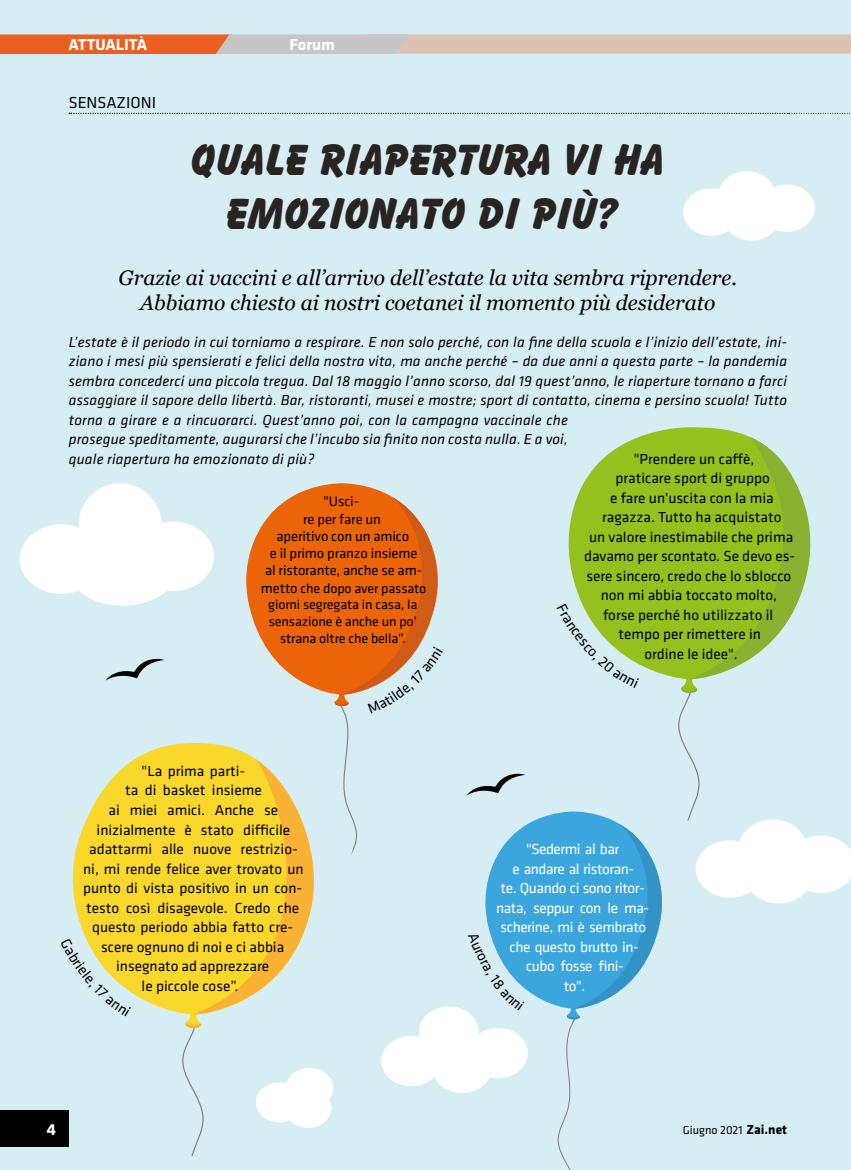
<style>
.page{position:relative;width:851px;height:1170px;background:#fff}
.page>*{position:absolute;margin:0;border:0;box-sizing:border-box;transform-origin:0 0}
.t1{font:800 45px/54px "Balloon BT";color:#292420;text-align:center}
.t2{font:italic 21px/25.2px "Georgia";color:#000;text-align:center}
.t3{font:700 16.5px "Klavika";color:#fff}
.t4{font:16.5px "Klavika";color:#000}
.t5{font:italic 15px/19.5px "Klavika";letter-spacing:.01em;color:#000}
.t6{font:15px/19.5px "Klavika";color:#000;text-align:center}
.t7{font:15px/19.5px "Klavika";letter-spacing:-.03em;color:#fff;text-align:center}
.t8{font:14.4px/17.2px "Klavika";letter-spacing:-.01em;color:#000;text-align:center}
.t9{font:13.8px/16.6px "Klavika";letter-spacing:-.01em;color:#000;text-align:center}
.t10{font:12px "Klavika";color:#000}
.s1{font-size:14.4px}
.s2{font-weight:700;font-size:13.5px}
</style>
<div class="page">
<div style="left:0;top:0;width:850px;height:1169px;background:#d7edf4"></div>
<svg style="left:0;top:34px;width:850px;height:20px;background:#dbab94"></svg>
<svg style="left:69px;top:113px;width:782px;height:1px"></svg>
<svg style="left:246px;top:483px;width:147px;height:211px;fill:#ec6408"></svg>
<svg style="left:72px;top:743px;width:184px;height:270px;fill:#fad82b"></svg>
<svg style="left:179px;top:759px;width:142px;height:397px"></svg>
<svg style="left:568px;top:427px;width:182px;height:250px;fill:#95c11f"></svg>
<svg style="left:674px;top:437px;width:137px;height:384px"></svg>
<div style="left:0;top:1110px;width:69px;height:36px;background:#000"></div>
<svg style="left:106px;top:658px;width:58px;height:22px"></svg>
<svg style="left:467px;top:773px;width:58px;height:22px"></svg>
<div style="left:695px;top:840px;width:68px;height:57px;background:#fff;border-radius:50%"></div>
<div style="left:256px;top:1082px;width:47px;height:40px;background:#fff;border-radius:50%"></div>
<div style="left:381px;top:1035px;width:60px;height:51px;background:#fff;border-radius:50%"></div>
<div style="left:683px;top:188px;width:56px;height:48px;background:#fff;border-radius:50%"></div>
<div style="left:20px;top:524px;width:82px;height:70px;background:#fff;border-radius:50%"></div>
<div style="left:738px;top:819px;width:68px;height:57px;background:#fff;border-radius:50%"></div>
<div style="left:286px;top:1067px;width:47px;height:40px;background:#fff;border-radius:50%"></div>
<div style="left:419px;top:1006px;width:59px;height:50px;background:#fff;border-radius:50%"></div>
<div style="left:718px;top:171px;width:56px;height:47px;background:#fff;border-radius:50%"></div>
<div style="left:79px;top:483px;width:82px;height:81px;background:#fff;border-radius:50%"></div>
<div style="left:744px;top:846px;width:68px;height:57px;background:#fff;border-radius:50%"></div>
<div style="left:284px;top:1087px;width:47px;height:40px;background:#fff;border-radius:50%"></div>
<div style="left:432px;top:1042px;width:60px;height:50px;background:#fff;border-radius:50%"></div>
<div style="left:723px;top:193px;width:56px;height:47px;background:#fff;border-radius:50%"></div>
<div style="left:69px;top:536px;width:108px;height:69px;background:#fff;border-radius:50%"></div>
<svg style="left:803px;top:835px;width:47px;height:58px"></svg>
<div style="left:758px;top:184px;width:56px;height:48px;background:#fff;border-radius:50%"></div>
<div style="left:131px;top:521px;width:83px;height:70px;background:#fff;border-radius:50%"></div>
<svg style="left:334px;top:497px;width:104px;height:357px"></svg>
<svg style="left:568px;top:603px;width:71px;height:74px"></svg>
<svg style="left:72px;top:938px;width:59px;height:75px"></svg>
<svg style="left:468px;top:811px;width:194px;height:358px"></svg>
<p class="t3" style="left:68px;top:36px;width:80px">ATTUALITÀ</p>
<p class="t3" style="left:289px;top:36px;width:47px">Forum</p>
<p class="t4" style="left:69px;top:94px;width:89px">SENSAZIONI</p>
<h1 class="t1" style="left:191px;top:132px;width:475px">QUALE RIAPERTURA VI HA<br>EMOZIONATO DI PIÙ?</h1>
<h2 class="t2" style="left:118px;top:265px;width:620px">Grazie ai vaccini e all’arrivo dell’estate la vita sembra riprendere.<br>Abbiamo chiesto ai nostri coetanei il momento più desiderato</h2>
<p class="t5" style="left:69px;top:332px;width:719px">L’estate è il periodo in cui torniamo a respirare. E non solo perché, con la fine della scuola e l’inizio dell’estate, ini&shy;ziano i mesi più spensierati e felici della nostra vita, ma anche perché – da due anni a questa parte – la pandemia sembra concederci una piccola tregua. Dal 18 maggio l’anno scorso, dal 19 quest’anno, le riaperture tornano a farci assaggiare il sapore della libertà. Bar, ristoranti, musei e mostre; sport di contatto, cinema e persino scuola! Tutto torna a girare e a rincuorarci. Quest’anno poi, con la campagna vaccinale che<br>prosegue speditamente, augurarsi che l’incubo sia finito non costa nulla. E a voi,<br>quale riapertura ha emozionato di più?</p>
<p class="t6" style="left:633px;top:449px;width:122px">"Prendere un caffè,</p>
<p class="t6" style="left:615px;top:469px;width:156px">praticare sport di gruppo</p>
<p class="t6" style="left:610px;top:488px;width:165px">e fare un'uscita con la mia</p>
<p class="t6" style="left:602px;top:508px;width:181px">ragazza. Tutto ha acquistato</p>
<p class="t6" style="left:589px;top:527px;width:206px">un valore inestimabile che prima</p>
<p class="t6" style="left:584px;top:547px;width:212px">davamo per scontato. Se devo es-</p>
<p class="t6" style="left:586px;top:566px;width:206px">sere sincero, credo che lo sblocco</p>
<p class="t6" style="left:600px;top:586px;width:178px">non mi abbia toccato molto,</p>
<p class="t6" style="left:603px;top:605px;width:172px">forse perché ho utilizzato il</p>
<p class="t6" style="left:618px;top:625px;width:144px">tempo per rimettere in</p>
<p class="t6" style="left:644px;top:644px;width:95px">ordine le idee".</p>
<p class="t8" style="left:265px;top:493px;width:158px">"Usci-<br>re per fare un<br>aperitivo con un amico<br>e il primo pranzo insieme al ristorante, anche se am-</p>
<p class="t9" style="left:261px;top:580px;width:167px"><span class="s1">metto</span> che dopo aver passato giorni segregata in casa, la sensazione è anche un po’ strana oltre che bella”.</p>
<p class="t6" style="left:83px;top:761px;width:222px">"La prima parti-<br>ta di basket insieme<br>ai miei amici. Anche se inizialmente è stato difficile adattarmi alle nuove restrizio&shy;ni, mi rende felice aver trovato un punto di vista positivo in un con&shy;testo così disagevole. Credo che questo periodo abbia fatto cre&shy;scere ognuno di noi e ci abbia insegnato ad apprezzare<br>le piccole cose”.</p>
<p class="t7" style="left:496px;top:839px;width:155px">"Sedermi al bar<br>e andare al ristoran-<br>te. Quando ci sono ritor&shy;nata, seppur con le ma&shy;scherine, mi è sembrato che questo brutto in&shy;cubo fosse fini-<br>to".</p>
<p class="t3" style="left:47px;top:1120px;width:11px">4</p>
<p class="t10" style="left:682px;top:1123px;width:106px">Giugno 2021 <span class="s2">Zai.net</span></p>
</div>
